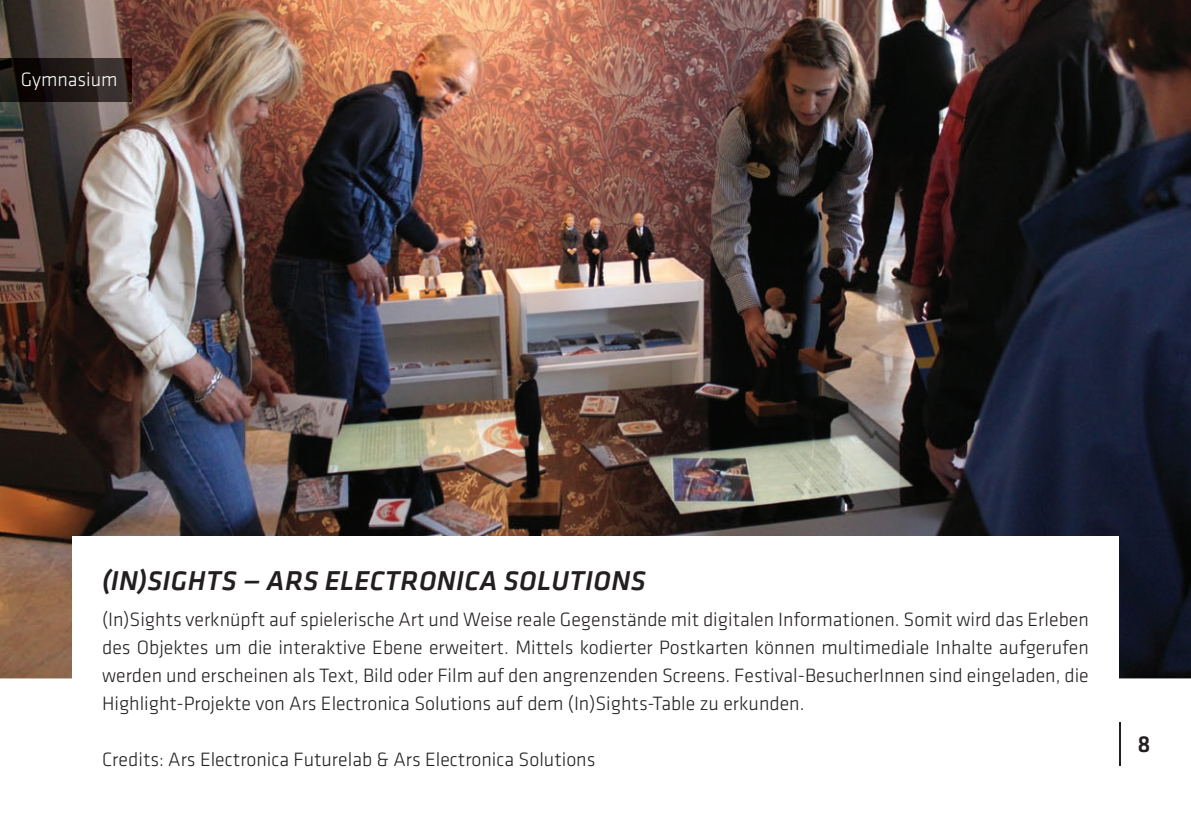
<style>
.page{position:relative;width:1191px;height:840px;background:#fff}
.page>*{position:absolute;margin:0;border:0;box-sizing:border-box;transform-origin:0 0}
.t1{font:italic 500 28px "Klavika";letter-spacing:.015em;color:#231f20}
.t2{font:500 24px "Klavika";color:#231f20}
.t3{font:300 20px/28px "Klavika";color:#231f20;text-align:justify}
.t4{font:300 20px "Klavika";color:#fff}
</style>
<div class="page">
<img style="left:0;top:0;width:1191px;height:678px">
<img style="left:0;top:58px;width:132px;height:44px">
<hr style="left:1119px;top:722px;width:1px;height:43px;background:#231f20">
<div style="left:72px;top:536px;width:1047px;height:240px;background:#fff"></div>
<p class="t4" style="left:21px;top:69px;width:98px">Gymnasium</p>
<h1 class="t1" style="left:102px;top:561px;width:545px">(IN)SIGHTS — ARS ELECTRONICA SOLUTIONS</h1>
<p class="t3" style="left:102px;top:605px;width:988px">(In)Sights verknüpft auf spielerische Art und Weise reale Gegenstände mit digitalen Informationen. Somit wird das Erleben des Objektes um die interaktive Ebene erweitert. Mittels kodierter Postkarten können multimediale Inhalte aufgerufen werden und erscheinen als Text, Bild oder Film auf den angrenzenden Screens. Festival-BesucherInnen sind eingeladen, die Highlight-Projekte von Ars Electronica Solutions auf dem (In)Sights-Table zu erkunden.</p>
<p class="t3" style="left:102px;top:745px;width:495px">Credits: Ars Electronica Futurelab &amp; Ars Electronica Solutions</p>
<p class="t2" style="left:1137px;top:730px;width:15px">8</p>
</div>
